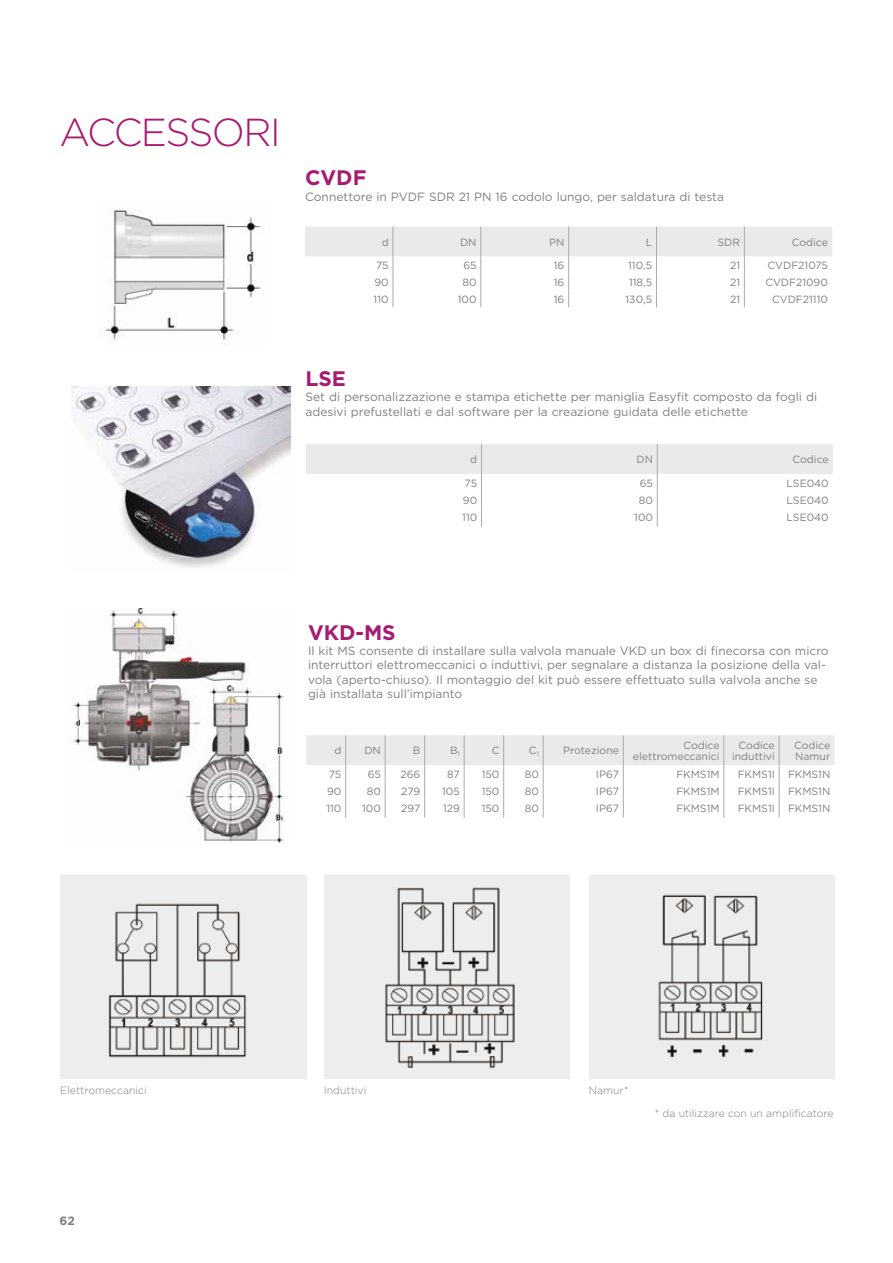
<style>
.page{position:relative;width:893px;height:1263px;background:#fff}
.page>*{position:absolute;margin:0;border:0;box-sizing:border-box;transform-origin:0 0}
.t1{font:300 39px "Gotham";letter-spacing:-.04em;color:#a71b71}
.t2{font:700 21px "Gotham";color:#a71b71}
.t3{font:12px/14.4px "Gotham";color:#827f7c}
.t4{font:700 12px "Gotham";color:#827f7c}
.t5{font:10.5px/10.5px "Gotham";color:#827f7c;text-align:right}
.t6{font:300 10.5px "Gotham";color:#827f7c}
</style>
<div class="page">
<img style="left:71px;top:386px;width:220px;height:182px">
<img style="left:72px;top:608px;width:212px;height:234px">
<svg style="left:306px;top:444px;width:527px;height:82px"></svg>
<div style="left:60px;top:875px;width:247px;height:203px;background:#ededed"></div>
<div style="left:325px;top:875px;width:245px;height:203px;background:#ededed"></div>
<div style="left:589px;top:875px;width:246px;height:203px;background:#ededed"></div>
<svg style="left:306px;top:735px;width:529px;height:83px"></svg>
<img style="left:108px;top:903px;width:139px;height:155px">
<img style="left:385px;top:887px;width:130px;height:181px">
<img style="left:658px;top:894px;width:105px;height:164px">
<svg style="left:305px;top:227px;width:527px;height:80px"></svg>
<img style="left:104px;top:209px;width:158px;height:137px">
<h1 class="t1" style="left:60px;top:108px;width:223px">ACCESSORI</h1>
<h2 class="t2" style="left:305px;top:164px;width:63px">CVDF</h2>
<p class="t3" style="left:305px;top:189px;width:420px">Connettore in PVDF SDR 21 PN 16 codolo lungo, per saldatura di testa</p>
<p class="t5" style="left:382px;top:236px;width:8px">d</p>
<p class="t5" style="left:460px;top:236px;width:18px">DN</p>
<p class="t5" style="left:549px;top:236px;width:17px">PN</p>
<p class="t5" style="left:646px;top:236px;width:8px">L</p>
<p class="t5" style="left:718px;top:236px;width:24px">SDR</p>
<p class="t5" style="left:792px;top:236px;width:38px">Codice</p>
<p class="t5" style="left:376px;top:260px;width:14px">75</p>
<p class="t5" style="left:463px;top:260px;width:15px">65</p>
<p class="t5" style="left:554px;top:260px;width:12px">16</p>
<p class="t5" style="left:628px;top:260px;width:26px">110,5</p>
<p class="t5" style="left:730px;top:260px;width:12px">21</p>
<p class="t5" style="left:768px;top:260px;width:62px">CVDF21075</p>
<p class="t5" style="left:374px;top:277px;width:16px">90</p>
<p class="t5" style="left:462px;top:277px;width:16px">80</p>
<p class="t5" style="left:554px;top:277px;width:12px">16</p>
<p class="t5" style="left:629px;top:277px;width:25px">118,5</p>
<p class="t5" style="left:730px;top:277px;width:12px">21</p>
<p class="t5" style="left:765px;top:277px;width:64px">CVDF21090</p>
<p class="t5" style="left:374px;top:294px;width:17px">110</p>
<p class="t5" style="left:458px;top:294px;width:20px">100</p>
<p class="t5" style="left:554px;top:294px;width:12px">16</p>
<p class="t5" style="left:625px;top:294px;width:28px">130,5</p>
<p class="t5" style="left:730px;top:294px;width:12px">21</p>
<p class="t5" style="left:772px;top:294px;width:57px">CVDF21110</p>
<h2 class="t2" style="left:305px;top:365px;width:42px">LSE</h2>
<p class="t3" style="left:305px;top:389px;width:513px">Set di personalizzazione e stampa etichette per maniglia Easyfit composto da fogli di adesivi prefustellati e dal software per la creazione guidata delle etichette</p>
<p class="t5" style="left:470px;top:454px;width:8px">d</p>
<p class="t5" style="left:636px;top:454px;width:18px">DN</p>
<p class="t5" style="left:792px;top:454px;width:38px">Codice</p>
<p class="t5" style="left:465px;top:477px;width:14px">75</p>
<p class="t5" style="left:640px;top:477px;width:15px">65</p>
<p class="t5" style="left:786px;top:477px;width:44px">LSE040</p>
<p class="t5" style="left:463px;top:495px;width:16px">90</p>
<p class="t5" style="left:639px;top:495px;width:16px">80</p>
<p class="t5" style="left:786px;top:495px;width:44px">LSE040</p>
<p class="t5" style="left:462px;top:512px;width:17px">110</p>
<p class="t5" style="left:634px;top:512px;width:20px">100</p>
<p class="t5" style="left:786px;top:512px;width:44px">LSE040</p>
<h2 class="t2" style="left:308px;top:619px;width:89px">VKD-MS</h2>
<p class="t3" style="left:308px;top:643px;width:522px">Il kit MS consente di installare sulla valvola manuale VKD un box di finecorsa con micro interruttori elettromeccanici o induttivi, per segnalare a distanza la posizione della val&shy;vola (aperto-chiuso). Il montaggio del kit può essere effettuato sulla valvola anche se già installata sull’impianto</p>
<p class="t5" style="left:334px;top:745px;width:8px">d</p>
<p class="t5" style="left:364px;top:745px;width:18px">DN</p>
<p class="t5" style="left:413px;top:745px;width:9px">B</p>
<p class="t5" style="left:450px;top:745px;width:11px">B<sub>1</sub></p>
<p class="t5" style="left:492px;top:745px;width:9px">C</p>
<p class="t5" style="left:529px;top:745px;width:12px">C<sub>1</sub></p>
<p class="t5" style="left:563px;top:745px;width:58px">Protezione</p>
<p class="t5" style="left:633px;top:740px;width:88px">Codice elettromeccanici</p>
<p class="t5" style="left:732px;top:740px;width:44px">Codice induttivi</p>
<p class="t5" style="left:794px;top:740px;width:38px;text-align:left">Codice<br>Namur</p>
<p class="t5" style="left:329px;top:768px;width:14px">75</p>
<p class="t5" style="left:368px;top:768px;width:15px">65</p>
<p class="t5" style="left:401px;top:768px;width:21px">266</p>
<p class="t5" style="left:447px;top:768px;width:14px">87</p>
<p class="t5" style="left:482px;top:768px;width:19px">150</p>
<p class="t5" style="left:525px;top:768px;width:16px">80</p>
<p class="t5" style="left:596px;top:768px;width:25px">IP67</p>
<p class="t5" style="left:676px;top:768px;width:45px">FKMS1M</p>
<p class="t5" style="left:738px;top:768px;width:39px">FKMS1I</p>
<p class="t5" style="left:788px;top:768px;width:44px">FKMS1N</p>
<p class="t5" style="left:327px;top:786px;width:16px">90</p>
<p class="t5" style="left:367px;top:786px;width:16px">80</p>
<p class="t5" style="left:401px;top:786px;width:21px">279</p>
<p class="t5" style="left:442px;top:786px;width:19px">105</p>
<p class="t5" style="left:482px;top:786px;width:19px">150</p>
<p class="t5" style="left:525px;top:786px;width:16px">80</p>
<p class="t5" style="left:596px;top:786px;width:25px">IP67</p>
<p class="t5" style="left:676px;top:786px;width:45px">FKMS1M</p>
<p class="t5" style="left:738px;top:786px;width:39px">FKMS1I</p>
<p class="t5" style="left:788px;top:786px;width:44px">FKMS1N</p>
<p class="t5" style="left:326px;top:803px;width:17px">110</p>
<p class="t5" style="left:362px;top:803px;width:20px">100</p>
<p class="t5" style="left:401px;top:803px;width:21px">297</p>
<p class="t5" style="left:443px;top:803px;width:18px">129</p>
<p class="t5" style="left:482px;top:803px;width:19px">150</p>
<p class="t5" style="left:525px;top:803px;width:16px">80</p>
<p class="t5" style="left:596px;top:803px;width:25px">IP67</p>
<p class="t5" style="left:676px;top:803px;width:45px">FKMS1M</p>
<p class="t5" style="left:738px;top:803px;width:39px">FKMS1I</p>
<p class="t5" style="left:788px;top:803px;width:44px">FKMS1N</p>
<p class="t6" style="left:60px;top:1083px;width:88px">Elettromeccanici</p>
<p class="t6" style="left:324px;top:1083px;width:44px">Induttivi</p>
<p class="t6" style="left:589px;top:1083px;width:41px">Namur*</p>
<p class="t6" style="left:655px;top:1107px;width:180px">* da utilizzare con un amplificatore</p>
<p class="t4" style="left:60px;top:1212px;width:17px">62</p>
</div>
